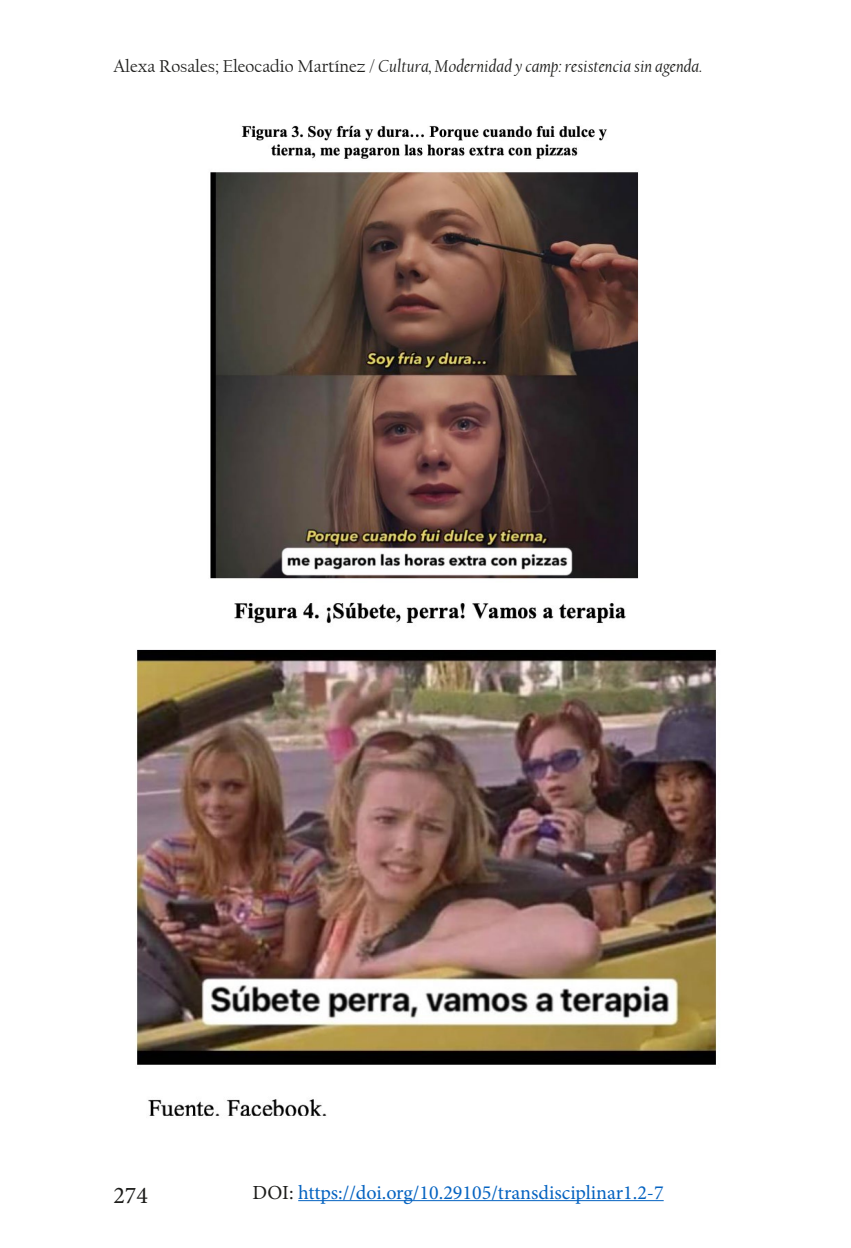
<style>
.page{position:relative;width:851px;height:1248px;background:#fff}
.page>*{position:absolute;margin:0;border:0;box-sizing:border-box;transform-origin:0 0}
.t1{font:24px "Minion Pro";color:#1d1d1b}
.t2{font:20px "Minion Pro";color:#0563c1}
.t3{font:italic 18px "Californian FB";color:#1d1d1b}
.s1{font-style:normal}
.s2{color:#1d1d1b}
</style>
<div class="page">
<hr style="left:298px;top:1199px;width:365px;height:1px;background:#0563c1">
<img style="left:210px;top:125px;width:429px;height:454px">
<img style="left:136px;top:602px;width:581px;height:514px">
<p class="t3" style="left:113px;top:56px;width:590px"><span class="s1">Alexa Rosales; Eleocadio Martínez /</span> Cultura, Modernidad y camp: resistencia sin agenda.</p>
<h1 class="t1" style="left:113px;top:1178px;width:36px">274</h1>
<p class="t2" style="left:252px;top:1178px;width:412px"><span class="s2">DOI:</span> https://doi.org/10.29105/transdisciplinar1.2-7</p>
</div>
